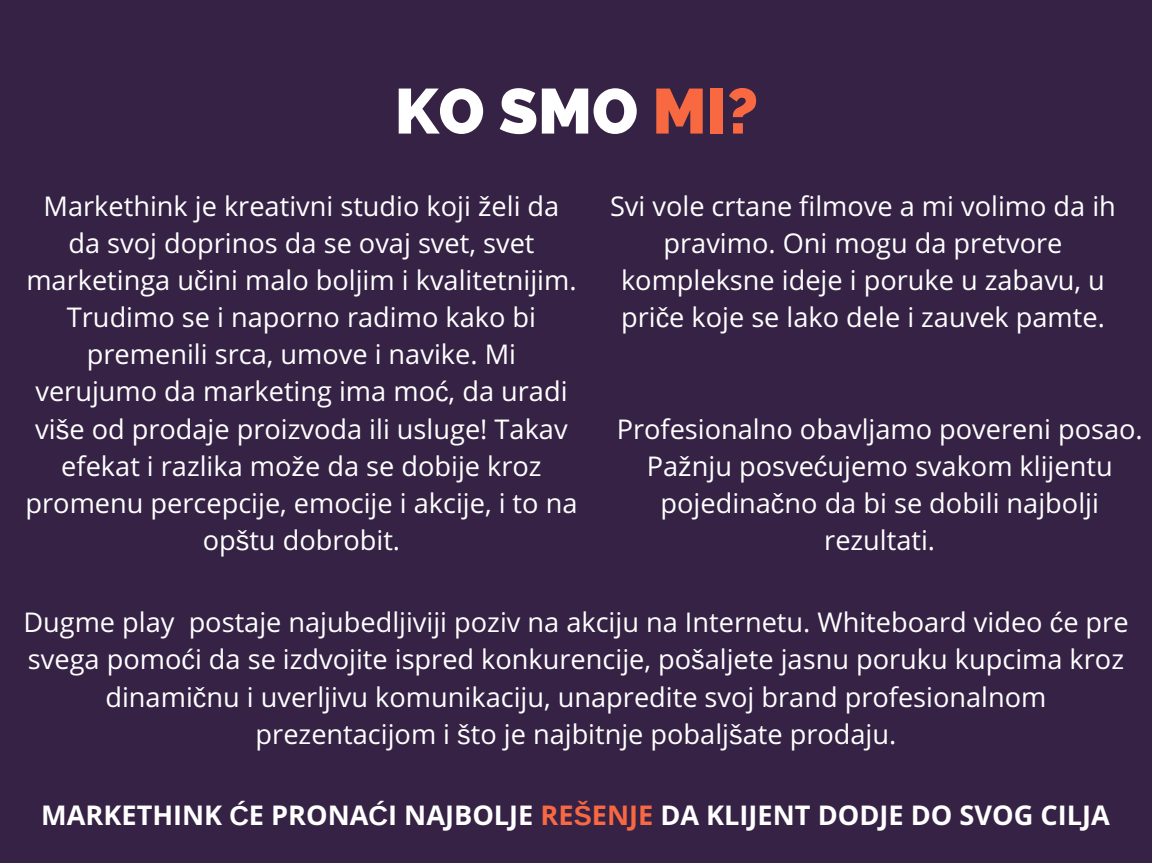
<style>
.page{position:relative;width:1152px;height:863px;background:#fff}
.page>*{position:absolute;margin:0;border:0;box-sizing:border-box;transform-origin:0 0}
.t1{font:800 63.45px "Raleway";color:#fff}
.t2{font:27.15px/37.2px "Open Sans";color:#fff;text-align:center}
.t3{font:700 27.15px "Open Sans";color:#fff}
.s1{color:#f86942}
.s2{font-family:"Arimo"}
.s3{font-family:"Arimo";color:#f86942}
</style>
<div class="page">
<div style="left:0;top:0;width:1152px;height:862px;background:#352245"></div>
<h1 class="t1" style="left:395px;top:74px;width:365px">KO SMO <span class="s1">MI?</span></h1>
<p class="t2" style="left:26px;top:186px;width:553px">Markethink je kreativni studio koji <span class="s2">ž</span>eli da da svoj doprinos da se ovaj svet, svet marketinga u<span class="s2">č</span>ini malo boljim i kvalitetnijim.<br>Trudimo se i naporno radimo kako bi premenili srca, umove i navike. Mi verujumo da marketing ima mo<span class="s2">ć</span>, da uradi vi<span class="s2">š</span>e od prodaje proizvoda ili usluge! Takav efekat i razlika mo<span class="s2">ž</span>e da se dobije kroz promenu percepcije, emocije i akcije, i to na op<span class="s2">š</span>tu dobrobit.</p>
<p class="t2" style="left:610px;top:186px;width:507px">Svi vole crtane filmove a mi volimo da ih pravimo. Oni mogu da pretvore kompleksne ideje i poruke u zabavu, u pri<span class="s2">č</span>e koje se lako dele i zauvek pamte.</p>
<p class="t2" style="left:617px;top:409px;width:528px">Profesionalno obavljamo povereni posao.<br>Pa<span class="s2">ž</span>nju posve<span class="s2">ć</span>ujemo svakom klijentu pojedina<span class="s2">č</span>no da bi se dobili najbolji rezultati.</p>
<p class="t2" style="left:23px;top:603px;width:1107px">Dugme play postaje najubedljiviji poziv na akciju na Internetu. Whiteboard video <span class="s2">ć</span>e pre svega pomo<span class="s2">ć</span>i da se izdvojite ispred konkurencije, po<span class="s2">š</span>aljete jasnu poruku kupcima kroz dinami<span class="s2">č</span>nu i uverljivu komunikaciju, unapredite svoj brand profesionalnom prezentacijom i <span class="s2">š</span>to je najbitnje pobalj<span class="s2">š</span>ate prodaju.</p>
<p class="t3" style="left:41px;top:795px;width:1070px">MARKETHINK <span class="s2">Ć</span>E PRONA<span class="s2">Ć</span>I NAJBOLJE <span class="s1">RE</span><span class="s3">Š</span><span class="s1">ENJE</span> DA KLIJENT DODJE DO SVOG CILJA</p>
</div>
